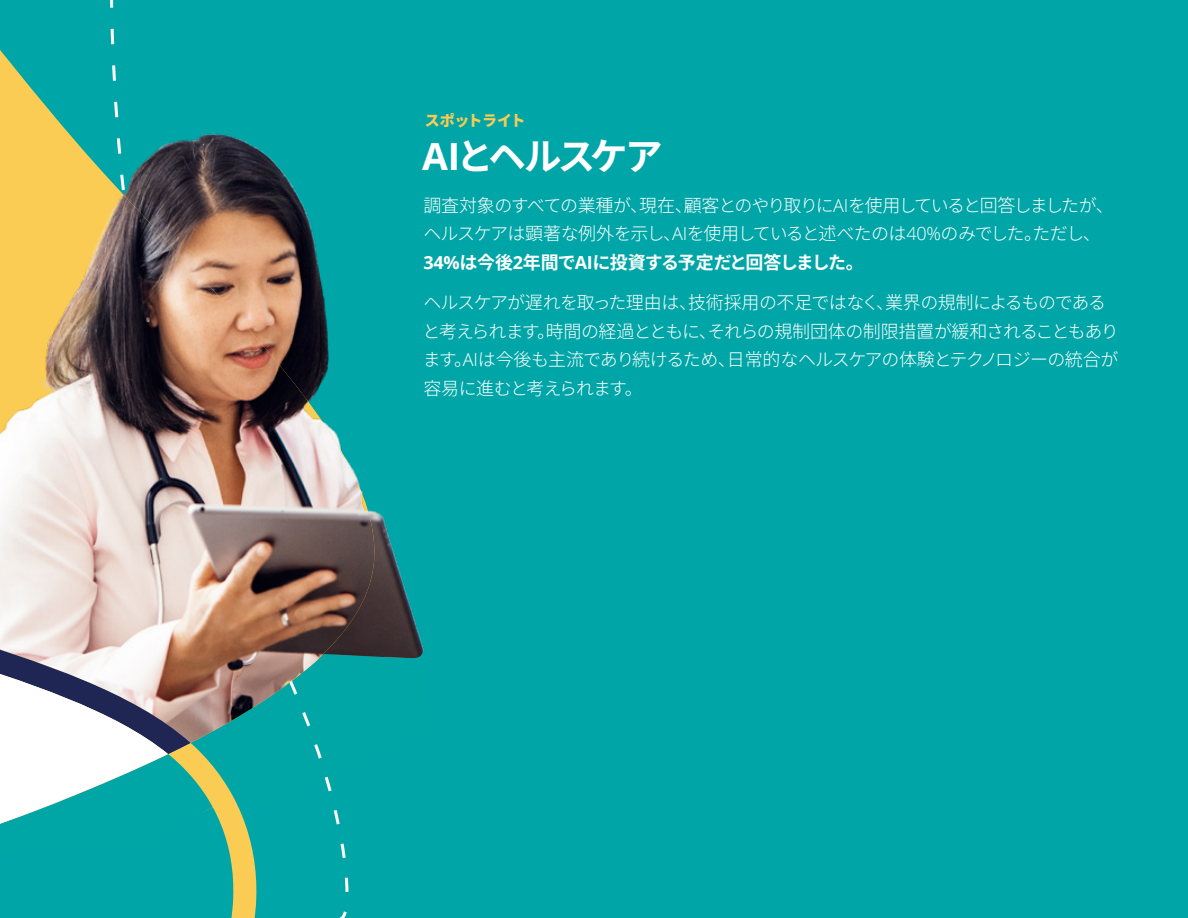
<style>
.page{position:relative;width:1188px;height:918px;background:#00a6a7}
.page>*{position:absolute;margin:0;border:0;box-sizing:border-box;transform-origin:0 0}
.t1{font:700 37.5px "Noto Sans CJ Kjp";letter-spacing:-.105em;color:#fff}
.t2{font:300 18px/28.5px "Noto Sans CJ Kjp";letter-spacing:-.045em;color:#fff}
.t3{font:300 18px/28.5px "Noto Sans CJ Kjp";letter-spacing:-.065em;color:#fff}
.t4{font:900 15px "Noto Sans CJ Kjp";letter-spacing:-.035em;color:#f9cb55}
.s1{font-family:"Open Sans"}
.s2{font-family:"Open Sans";font-weight:700}
.s3{font-weight:700}
</style>
<div class="page">
<svg style="left:0;top:0;width:388px;height:658px"></svg>
<img style="left:0;top:81px;width:376px;height:646px">
<svg style="left:168px;top:478px;width:90px;height:440px"></svg>
<img style="left:0;top:281px;width:191px;height:473px">
<svg style="left:0;top:330px;width:168px;height:494px;background:#c8c1b8"></svg>
<img style="left:32px;top:685px;width:136px;height:123px">
<div style="left:176px;top:120px;width:22px;height:16px;background:#00a6a7"></div>
<p class="t4" style="left:425px;top:112px;width:102px">スポットライト</p>
<h1 class="t1" style="left:422px;top:135px;width:242px"><span class="s1">AI</span>とヘルスケア</h1>
<p class="t3" style="left:423px;top:191px;width:692px">調査対象のすべての業種が、現在、顧客とのやり取りに<span class="s1">AI</span>を使用していると回答しましたが、ヘルスケアは顕著な例外を示し、<span class="s1">AI</span>を使用していると述べたのは<span class="s1">40%</span>のみでした。ただし、<br><span class="s2">34%</span><span class="s3">は今後</span><span class="s2">2</span><span class="s3">年間で</span><span class="s2">AI</span><span class="s3">に投資する予定だと回答しました。</span></p>
<p class="t2" style="left:423px;top:289px;width:698px">ヘルスケアが遅れを取った理由は、技術採用の不足ではなく、業界の規制によるものであると考えられます。時間の経過とともに、それらの規制団体の制限措置が緩和されることもあります。<span class="s1">AI</span>は今後も主流であり続けるため、日常的なヘルスケアの体験とテクノロジーの統合が容易に進むと考えられます。</p>
</div>
